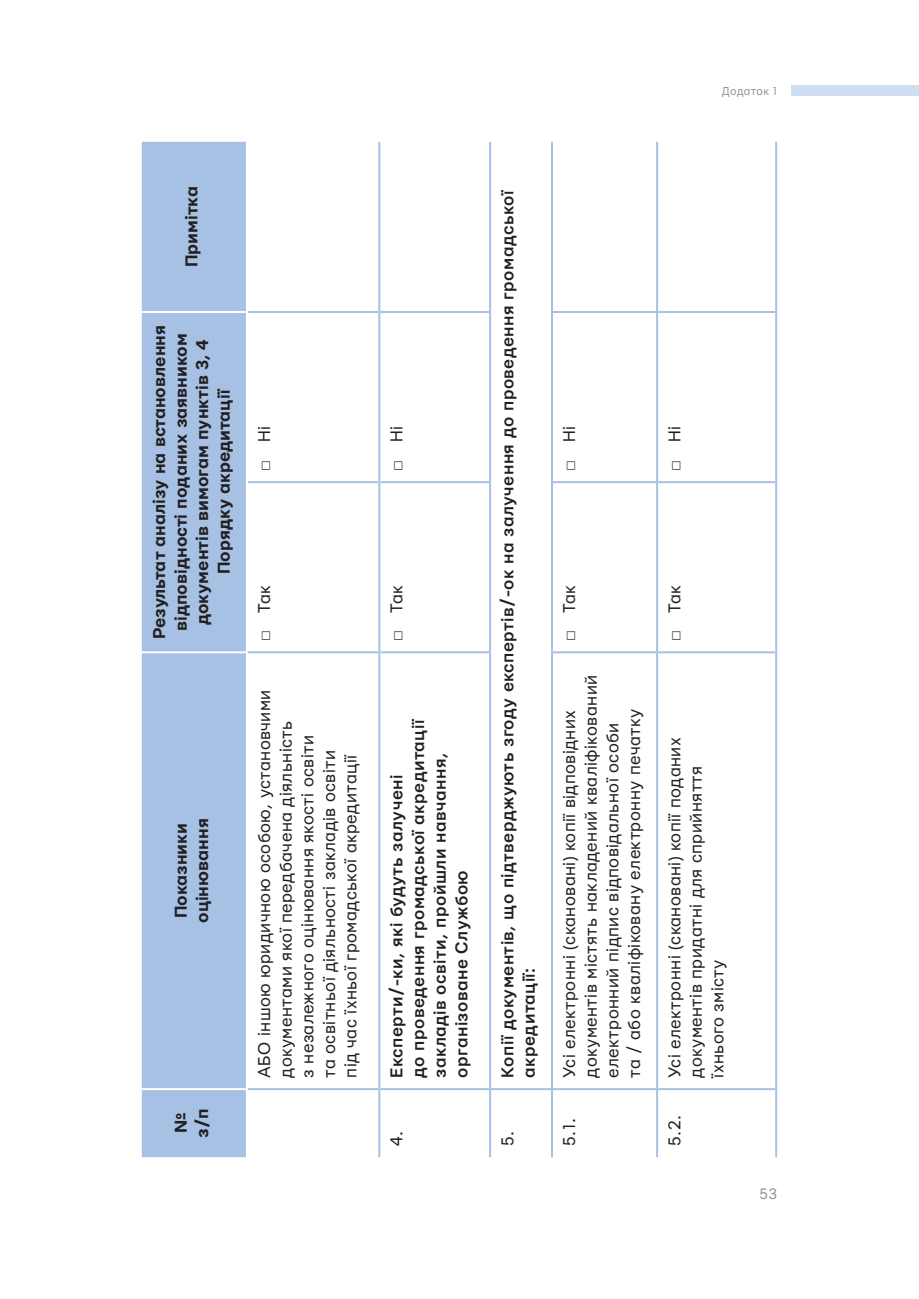
<style>
.page{position:relative;width:919px;height:1299px;background:#fff}
.page>*{position:absolute;margin:0;border:0;box-sizing:border-box;transform-origin:0 0}
.t1{font:18px/21.6px "Mariupol";letter-spacing:.025em;color:#231f20}
.t2{font:500 18px/21.6px "Mariupol";letter-spacing:.025em;color:#231f20}
.t3{font:700 18px/21.6px "Mariupol";color:#231f20}
.t4{font:16px "Mariupol";color:#939598}
.t5{font:12px "Mariupol";letter-spacing:.025em;color:#939598}
.s1{font-family:"Times New Roman"}
</style>
<div class="page">
<div style="left:791px;top:86px;width:127px;height:10px;background:#d0def1"></div>
<div style="left:142px;top:142px;width:104px;height:1015px;background:#a6c1e4"></div>
<hr style="left:248px;top:1088px;width:130px;height:2px;background:#a6c1e4">
<hr style="left:248px;top:651px;width:130px;height:2px;background:#a6c1e4">
<hr style="left:248px;top:481px;width:130px;height:2px;background:#a6c1e4">
<hr style="left:248px;top:311px;width:130px;height:2px;background:#a6c1e4">
<hr style="left:378px;top:1089px;width:2px;height:68px;background:#a6c1e4">
<hr style="left:378px;top:652px;width:2px;height:437px;background:#a6c1e4">
<hr style="left:380px;top:1088px;width:109px;height:2px;background:#a6c1e4">
<hr style="left:378px;top:482px;width:2px;height:170px;background:#a6c1e4">
<hr style="left:380px;top:651px;width:109px;height:2px;background:#a6c1e4">
<hr style="left:378px;top:312px;width:2px;height:170px;background:#a6c1e4">
<hr style="left:380px;top:481px;width:109px;height:2px;background:#a6c1e4">
<hr style="left:378px;top:142px;width:2px;height:170px;background:#a6c1e4">
<hr style="left:380px;top:311px;width:109px;height:2px;background:#a6c1e4">
<hr style="left:489px;top:1089px;width:2px;height:68px;background:#a6c1e4">
<hr style="left:489px;top:652px;width:2px;height:437px;background:#a6c1e4">
<hr style="left:491px;top:1088px;width:60px;height:2px;background:#a6c1e4">
<hr style="left:489px;top:482px;width:2px;height:170px;background:#a6c1e4">
<hr style="left:489px;top:312px;width:2px;height:170px;background:#a6c1e4">
<hr style="left:489px;top:142px;width:2px;height:170px;background:#a6c1e4">
<hr style="left:551px;top:1089px;width:2px;height:68px;background:#a6c1e4">
<hr style="left:551px;top:652px;width:2px;height:437px;background:#a6c1e4">
<hr style="left:553px;top:1088px;width:103px;height:2px;background:#a6c1e4">
<hr style="left:551px;top:482px;width:2px;height:170px;background:#a6c1e4">
<hr style="left:553px;top:651px;width:103px;height:2px;background:#a6c1e4">
<hr style="left:551px;top:312px;width:2px;height:170px;background:#a6c1e4">
<hr style="left:553px;top:481px;width:103px;height:2px;background:#a6c1e4">
<hr style="left:551px;top:142px;width:2px;height:170px;background:#a6c1e4">
<hr style="left:553px;top:311px;width:103px;height:2px;background:#a6c1e4">
<hr style="left:656px;top:1089px;width:2px;height:68px;background:#a6c1e4">
<hr style="left:656px;top:652px;width:2px;height:437px;background:#a6c1e4">
<hr style="left:658px;top:1088px;width:117px;height:2px;background:#a6c1e4">
<hr style="left:656px;top:482px;width:2px;height:170px;background:#a6c1e4">
<hr style="left:658px;top:651px;width:117px;height:2px;background:#a6c1e4">
<hr style="left:656px;top:312px;width:2px;height:170px;background:#a6c1e4">
<hr style="left:658px;top:481px;width:117px;height:2px;background:#a6c1e4">
<hr style="left:656px;top:142px;width:2px;height:170px;background:#a6c1e4">
<hr style="left:658px;top:311px;width:117px;height:2px;background:#a6c1e4">
<hr style="left:775px;top:1089px;width:2px;height:68px;background:#a6c1e4">
<hr style="left:775px;top:652px;width:2px;height:437px;background:#a6c1e4">
<hr style="left:775px;top:482px;width:2px;height:170px;background:#a6c1e4">
<hr style="left:775px;top:312px;width:2px;height:170px;background:#a6c1e4">
<hr style="left:775px;top:142px;width:2px;height:170px;background:#a6c1e4">
<hr style="left:142px;top:1088px;width:104px;height:2px;background:#fff">
<hr style="left:142px;top:651px;width:104px;height:2px;background:#fff">
<hr style="left:142px;top:311px;width:104px;height:2px;background:#fff">
<p class="t5" style="left:721px;top:85px;width:57px">Додаток 1</p>
<p class="t3" style="left:181px;top:267px;width:83px;rotate:-90deg">Примітка</p>
<p class="t3" style="left:148px;top:639px;width:316px;text-align:center;rotate:-90deg">Результат аналізу на встановлення відповідності поданих заявником документів вимогам пунктів 3, 4<br>Порядку акредитації</p>
<p class="t3" style="left:170px;top:923px;width:106px;rotate:-90deg">Показники оцінювання</p>
<p class="t3" style="left:170px;top:1137px;width:31px;rotate:-90deg">№ з/п</p>
<p class="t1" style="left:253px;top:471px;width:46px;rotate:-90deg"><span class="s1">□</span> Ні</p>
<p class="t1" style="left:253px;top:641px;width:57px;rotate:-90deg"><span class="s1">□</span> Так</p>
<p class="t1" style="left:253px;top:1077px;width:390px;rotate:-90deg">АБО іншою юридичною особою, установчими документами якої передбачена діяльність<br>з незалежного оцінювання якості освіти<br>та освітньої діяльності закладів освіти<br>під час їхньої громадської акредитації</p>
<p class="t1" style="left:386px;top:471px;width:46px;rotate:-90deg"><span class="s1">□</span> Ні</p>
<p class="t1" style="left:386px;top:641px;width:57px;rotate:-90deg"><span class="s1">□</span> Так</p>
<p class="t2" style="left:386px;top:1077px;width:360px;rotate:-90deg">Експерти/-ки, які будуть залучені<br>до проведення громадської акредитації закладів освіти, пройшли навчання, організоване Службою</p>
<p class="t1" style="left:386px;top:1145px;width:17px;rotate:-90deg">4.</p>
<p class="t2" style="left:496px;top:1077px;width:889px;rotate:-90deg">Копії документів, що підтверджують згоду експертів/-ок на залучення до проведення громадської акредитації:</p>
<p class="t1" style="left:496px;top:1145px;width:17px;rotate:-90deg">5.</p>
<p class="t1" style="left:558px;top:471px;width:46px;rotate:-90deg"><span class="s1">□</span> Ні</p>
<p class="t1" style="left:663px;top:471px;width:46px;rotate:-90deg"><span class="s1">□</span> Ні</p>
<p class="t1" style="left:558px;top:641px;width:57px;rotate:-90deg"><span class="s1">□</span> Так</p>
<p class="t1" style="left:558px;top:1077px;width:404px;rotate:-90deg">Усі електронні (скановані) копії відповідних документів містять накладений кваліфікований електронний підпис відповідальної особи<br>та / або кваліфіковану електронну печатку</p>
<p class="t1" style="left:558px;top:1145px;width:29px;rotate:-90deg">5.1.</p>
<p class="t1" style="left:663px;top:641px;width:57px;rotate:-90deg"><span class="s1">□</span> Так</p>
<p class="t1" style="left:663px;top:1077px;width:342px;rotate:-90deg">Усі електронні (скановані) копії поданих документів придатні для сприйняття їхнього змісту</p>
<p class="t1" style="left:663px;top:1145px;width:32px;rotate:-90deg">5.2.</p>
<p class="t4" style="left:759px;top:1185px;width:19px">53</p>
</div>
